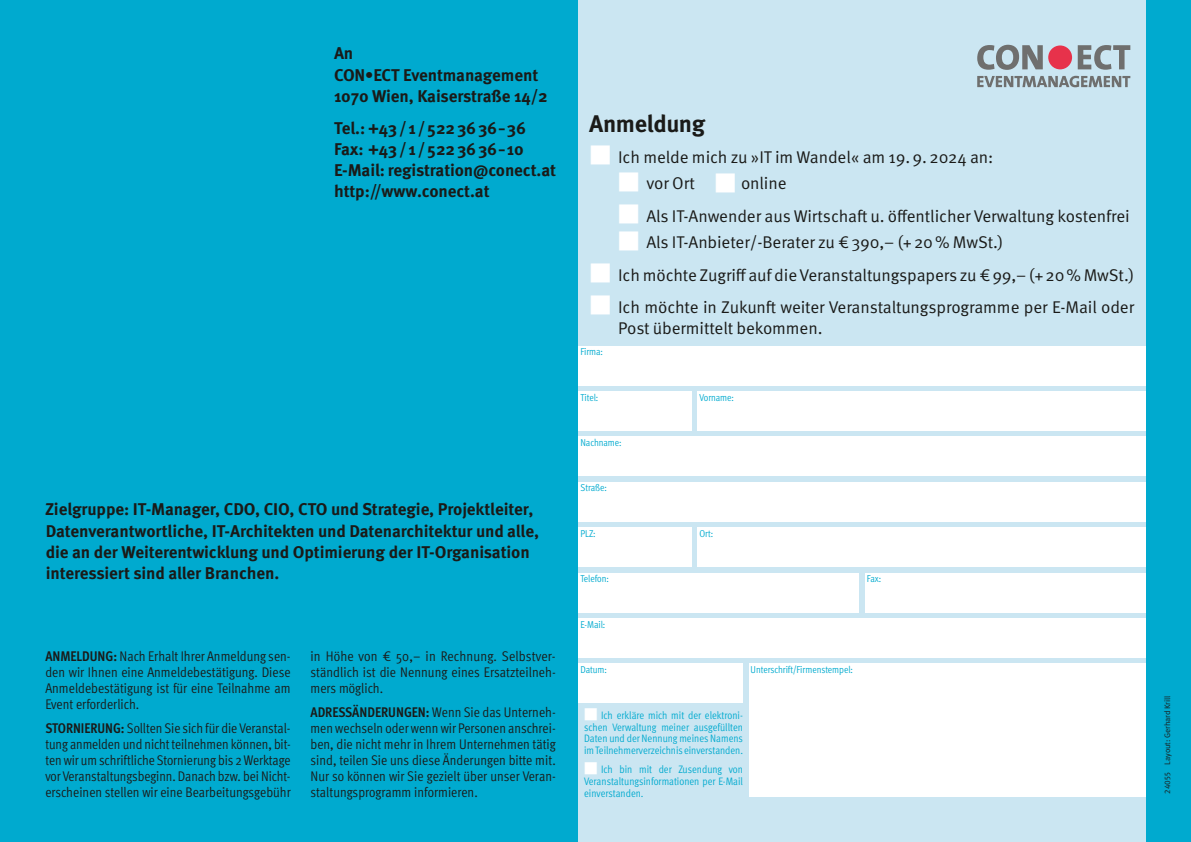
<style>
.page{position:relative;width:1191px;height:842px;background:#00aacf}
.page>*{position:absolute;margin:0;border:0;box-sizing:border-box;transform-origin:0 0}
.t1{font:700 24px "Meta Pro";letter-spacing:-.015em;color:#1a1a18}
.t2{font:700 17px/21.2px "Meta Pro";letter-spacing:-.005em;color:#1a1a18}
.t3{font:17px/21.2px "Meta Pro Norm";letter-spacing:-.005em;color:#1a1a18}
.t4{font:14px/16px "Meta Pro Cond Norm";color:#1a1a18;text-align:justify}
.t5{font:10.8px/11.6px "Meta Pro Cond Norm";letter-spacing:-.005em;color:#00aacf;text-align:justify}
.t6{font:10px "Meta Pro Cond Norm";letter-spacing:-.005em;color:#00aacf}
.t7{font:8px "Meta Pro Norm";letter-spacing:-.005em;color:#1a1a18}
.s1{font-size:25.6px;color:#fff}
.s2{font-family:"Meta Pro";font-size:25.6px;color:#fff}
.s3{font-family:"Meta Pro";font-weight:700;font-stretch:condensed}
.s4{font-family:"Meta Pro";font-size:16.2px;color:#fff}
</style>
<div class="page">
<div style="left:578px;top:0;width:567px;height:842px;background:#cbe6f2"></div>
<div style="left:578px;top:391px;width:114px;height:40px;background:#fff"></div>
<div style="left:578px;top:527px;width:114px;height:40px;background:#fff"></div>
<div style="left:578px;top:346px;width:567px;height:40px;background:#fff"></div>
<div style="left:697px;top:391px;width:448px;height:40px;background:#fff"></div>
<div style="left:578px;top:437px;width:567px;height:39px;background:#fff"></div>
<div style="left:578px;top:482px;width:567px;height:40px;background:#fff"></div>
<div style="left:697px;top:527px;width:448px;height:40px;background:#fff"></div>
<div style="left:578px;top:573px;width:281px;height:39px;background:#fff"></div>
<div style="left:865px;top:573px;width:280px;height:39px;background:#fff"></div>
<div style="left:578px;top:618px;width:567px;height:40px;background:#fff"></div>
<div style="left:578px;top:663px;width:165px;height:40px;background:#fff"></div>
<div style="left:748px;top:663px;width:397px;height:134px;background:#fff"></div>
<svg style="left:977px;top:45px;width:65px;height:25px"></svg>
<div style="left:1048px;top:45px;width:24px;height:24px;background:#e7324b;border-radius:50%"></div>
<svg style="left:1077px;top:45px;width:53px;height:25px"></svg>
<svg style="left:977px;top:76px;width:153px;height:11px"></svg>
<p class="t2" style="left:334px;top:42px;width:215px">An<br>CON•ECT Eventmanagement<br>1070 Wien, Kaiserstraße 14/2</p>
<p class="t2" style="left:334px;top:116px;width:223px">Tel.: +43/1/5223636–36<br>Fax: +43/1/5223636–10<br>E-Mail: registration@conect.at http://www.conect.at</p>
<h1 class="t1" style="left:589px;top:105px;width:117px">Anmeldung</h1>
<p class="t3" style="left:590px;top:145px;width:405px"><span class="s1">■</span> Ich melde mich zu »IT im Wandel« am 19. 9. 2024 an:</p>
<p class="t3" style="left:618px;top:172px;width:170px"><span class="s1">■</span> vor Ort <span class="s2">■</span> online</p>
<p class="t3" style="left:618px;top:204px;width:513px"><span class="s1">■</span> Als IT-Anwender aus Wirtschaft u. öffentlicher Verwaltung kostenfrei</p>
<p class="t3" style="left:618px;top:231px;width:387px"><span class="s1">■</span> Als IT-Anbieter/-Berater zu €390,– (+20% MwSt.)</p>
<p class="t3" style="left:590px;top:263px;width:546px"><span class="s1">■</span> Ich möchte Zugriff auf die Veranstaltungspapers zu €99,– (+20% MwSt.)</p>
<p class="t3" style="left:618px;top:295px;width:517px;text-indent:-28px"><span class="s1">■</span> Ich möchte in Zukunft weiter Veranstaltungsprogramme per E-Mail oder<br>Post übermittelt bekommen.</p>
<p class="t6" style="left:580px;top:345px;width:24px">Firma:</p>
<p class="t6" style="left:580px;top:390px;width:19px">Titel:</p>
<p class="t6" style="left:580px;top:435px;width:43px">Nachname:</p>
<p class="t6" style="left:580px;top:481px;width:28px">Straße:</p>
<p class="t6" style="left:699px;top:390px;width:36px">Vorname:</p>
<p class="t2" style="left:45px;top:498px;width:495px">Zielgruppe: IT-Manager, CDO, CIO, CTO und Strategie, Projektleiter, Datenverantwortliche, IT-Architekten und Datenarchitektur und alle, die an der Weiterentwicklung und Optimierung der IT-Organisation interessiert sind aller Branchen.</p>
<p class="t6" style="left:699px;top:526px;width:15px">Ort:</p>
<p class="t6" style="left:580px;top:526px;width:17px">PLZ:</p>
<p class="t6" style="left:580px;top:571px;width:30px">Telefon:</p>
<p class="t6" style="left:867px;top:571px;width:16px">Fax:</p>
<p class="t6" style="left:580px;top:617px;width:26px">E-Mail:</p>
<p class="t6" style="left:580px;top:662px;width:28px">Datum:</p>
<p class="t6" style="left:750px;top:662px;width:104px">Unterschrift/Firmenstempel:</p>
<p class="t4" style="left:45px;top:647px;width:247px"><span class="s3">ANMELDUNG:</span> Nach Erhalt Ihrer Anmeldung sen&shy;den wir Ihnen eine Anmeldebestätigung. Diese Anmeldebestätigung ist für eine Teilnahme am Event erforderlich.</p>
<p class="t4" style="left:45px;top:719px;width:247px"><span class="s3">STORNIERUNG:</span> Sollten Sie sich für die Veranstal&shy;tung anmelden und nicht teilnehmen können, bit&shy;ten wir um schriftliche Stornierung bis 2 Werktage vor Veranstaltungsbeginn. Danach bzw. bei Nicht&shy;erscheinen stellen wir eine Bearbeitungsgebühr</p>
<p class="t4" style="left:310px;top:647px;width:247px">in Höhe von € 50,– in Rechnung. Selbstver&shy;ständlich ist die Nennung eines Ersatzteilneh&shy;mers möglich.</p>
<p class="t4" style="left:310px;top:703px;width:247px"><span class="s3">ADRESSÄNDERUNGEN:</span> Wenn Sie das Unterneh&shy;men wechseln oder wenn wir Personen anschrei&shy;ben, die nicht mehr in Ihrem Unternehmen tätig sind, teilen Sie uns diese Änderungen bitte mit.<br>Nur so können wir Sie gezielt über unser Veran&shy;staltungsprogramm informieren.</p>
<p class="t7" style="left:1161px;top:793px;width:99px;rotate:-90deg">24055 Layout: Gerhard Krill</p>
<p class="t5" style="left:584px;top:709px;width:160px"><span class="s4">■</span> Ich erkläre mich mit der elektroni&shy;schen Verwaltung meiner ausgefüllten Daten und der Nennung meines Namens im Teilnehmerverzeichnis einverstanden.</p>
<p class="t5" style="left:584px;top:763px;width:160px"><span class="s4">■</span> Ich bin mit der Zusendung von Veranstaltungsinformationen per E-Mail einverstanden.</p>
</div>
